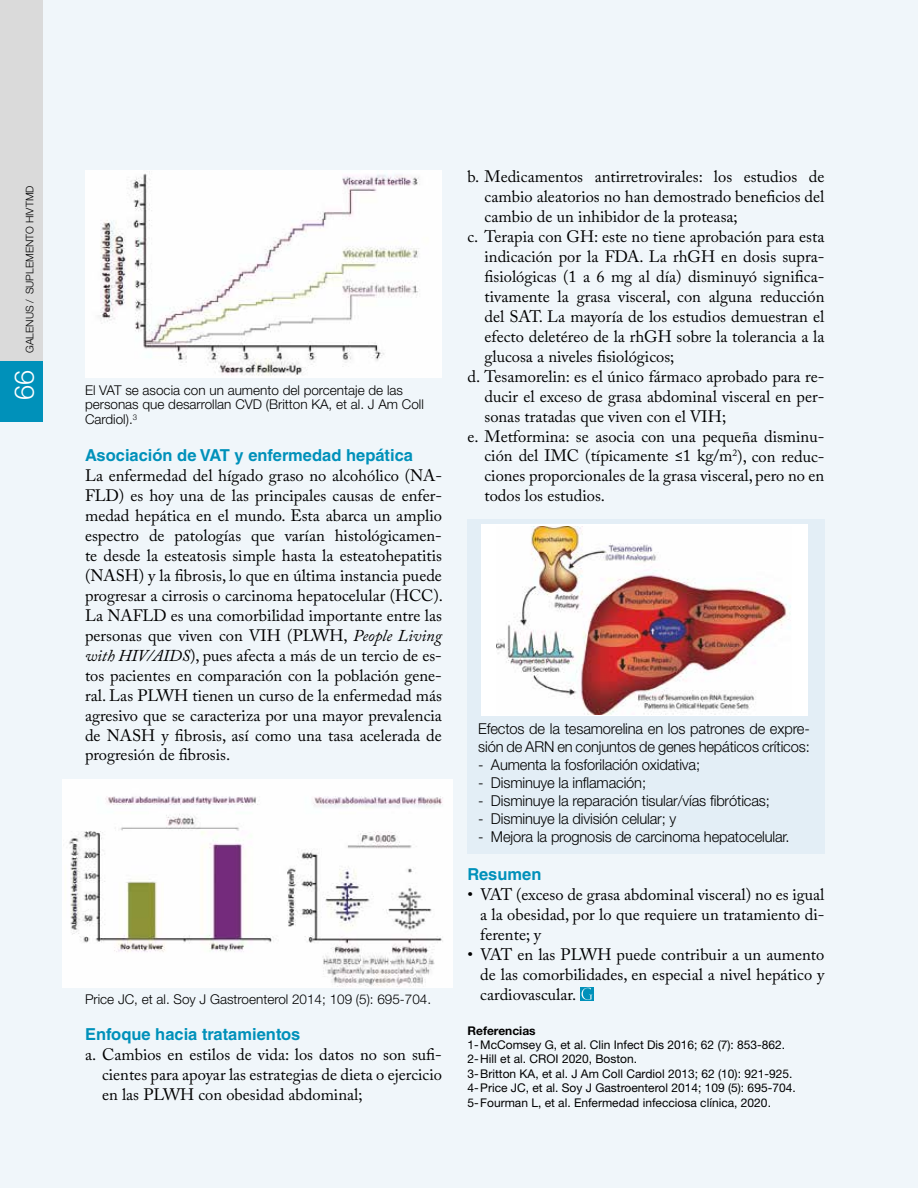
<style>
.page{position:relative;width:918px;height:1188px;background:#f0f6fa}
.page>*{position:absolute;margin:0;border:0;box-sizing:border-box;transform-origin:0 0}
.t1{font:300 27px "Helvetica Neue";color:#fff}
.t2{font:16.5px/20px "Adobe Caslon Pro";color:#000;text-align:justify}
.t3{font:700 16.5px "Helvetica LT Std";color:#0091ba}
.t4{font:300 15px/18px "Helvetica Neue";letter-spacing:-.01em;color:#000}
.t5{font:300 13.5px/15px "Helvetica Neue";color:#000}
.t6{font:12px/14.4px "Helvetica Neue";color:#000}
.t7{font:700 12px "Helvetica Neue LT Std";color:#000}
.t8{font:300 10.5px "Helvetica Neue";color:#000}
.s1{font-style:italic}
</style>
<div class="page">
<div style="left:467px;top:519px;width:357px;height:335px;background:#e3eef6"></div>
<img style="left:85px;top:170px;width:357px;height:208px">
<img style="left:63px;top:780px;width:389px;height:207px">
<div style="left:481px;top:524px;width:327px;height:192px;background:#fff"></div>
<img style="left:497px;top:526px;width:294px;height:188px">
<svg style="left:580px;top:987px;width:14px;height:14px"></svg>
<svg style="left:582px;top:988px;width:10px;height:12px"></svg>
<div style="left:0;top:0;width:43px;height:412px;background:#dadada"></div>
<div style="left:0;top:361px;width:43px;height:61px;background:#0091ba"></div>
<p class="t8" style="left:23px;top:353px;width:169px;rotate:-90deg">GALENUS / SUPLEMENTO HIVTMD</p>
<h1 class="t1" style="left:8px;top:400px;width:32px;rotate:-90deg">66</h1>
<p class="t5" style="left:85px;top:382px;width:340px">El VAT se asocia con un aumento del porcentaje de las personas que desarrollan CVD (Britton KA, et al. J Am Coll<br>Cardiol).<sup>3</sup></p>
<p class="t3" style="left:85px;top:445px;width:329px">Asociación de VAT y enfermedad hepática</p>
<p class="t2" style="left:85px;top:466px;width:360px">La enfermedad del hígado graso no alcohólico (NA-FLD) es hoy una de las principales causas de enfer&shy;medad hepática en el mundo. Esta abarca un amplio espectro de patologías que varían histológicamen&shy;te desde la esteatosis simple hasta la esteatohepatitis (NASH) y la fibrosis, lo que en última instancia puede progresar a cirrosis o carcinoma hepatocelular (HCC).<br>La NAFLD es una comorbilidad importante entre las personas que viven con VIH (PLWH, <span class="s1">People Living with HIV/AIDS</span>), pues afecta a más de un tercio de es&shy;tos pacientes en comparación con la población gene&shy;ral. Las PLWH tienen un curso de la enfermedad más agresivo que se caracteriza por una mayor prevalencia de NASH y fibrosis, así como una tasa acelerada de progresión de fibrosis.</p>
<p class="t5" style="left:85px;top:992px;width:348px">Price JC, et al. Soy J Gastroenterol 2014; 109 (5): 695-704.</p>
<p class="t3" style="left:85px;top:1024px;width:217px">Enfoque hacia tratamientos</p>
<p class="t2" style="left:102px;top:1044px;width:341px;text-indent:-17px">a. Cambios en estilos de vida: los datos no son sufi&shy;cientes para apoyar las estrategias de dieta o ejercicio en las PLWH con obesidad abdominal;</p>
<p class="t2" style="left:468px;top:167px;width:358px">b. Medicamentos antirretrovirales: los estudios de</p>
<p class="t2" style="left:485px;top:186px;width:341px">cambio aleatorios no han demostrado beneficios del</p>
<p class="t2" style="left:485px;top:206px;width:255px">cambio de un inhibidor de la proteasa;</p>
<p class="t2" style="left:468px;top:226px;width:358px">c. Terapia con GH: este no tiene aprobación para esta</p>
<p class="t2" style="left:485px;top:246px;width:341px">indicación por la FDA. La rhGH en dosis supra-</p>
<p class="t2" style="left:485px;top:266px;width:341px">fisiológicas (1 a 6 mg al día) disminuyó significa-</p>
<p class="t2" style="left:485px;top:286px;width:341px">tivamente la grasa visceral, con alguna reducción</p>
<p class="t2" style="left:485px;top:306px;width:341px">del SAT. La mayoría de los estudios demuestran el</p>
<p class="t2" style="left:485px;top:326px;width:341px">efecto deletéreo de la rhGH sobre la tolerancia a la</p>
<p class="t2" style="left:485px;top:346px;width:191px">glucosa a niveles fisiológicos;</p>
<p class="t2" style="left:468px;top:366px;width:358px">d. Tesamorelin: es el único fármaco aprobado para re-</p>
<p class="t2" style="left:485px;top:386px;width:341px">ducir el exceso de grasa abdominal visceral en per-</p>
<p class="t2" style="left:485px;top:406px;width:243px">sonas tratadas que viven con el VIH;</p>
<p class="t2" style="left:468px;top:426px;width:358px">e. Metformina: se asocia con una pequeña disminu-</p>
<p class="t2" style="left:485px;top:446px;width:341px">ción del IMC (típicamente ≤1 kg/m<sup>2</sup>), con reduc-</p>
<p class="t2" style="left:485px;top:466px;width:341px">ciones proporcionales de la grasa visceral, pero no en</p>
<p class="t2" style="left:485px;top:486px;width:122px">todos los estudios.</p>
<p class="t4" style="left:478px;top:719px;width:333px">Efectos de la tesamorelina en los patrones de expre&shy;sión de ARN en conjuntos de genes hepáticos críticos:</p>
<p class="t4" style="left:478px;top:755px;width:224px">- Aumenta la fosforilación oxidativa;</p>
<p class="t4" style="left:478px;top:773px;width:169px">- Disminuye la inflamación;</p>
<p class="t4" style="left:478px;top:791px;width:293px">- Disminuye la reparación tisular/vías fibróticas;</p>
<p class="t4" style="left:478px;top:809px;width:200px">- Disminuye la división celular; y</p>
<p class="t4" style="left:478px;top:827px;width:313px">- Mejora la prognosis de carcinoma hepatocelular.</p>
<p class="t3" style="left:468px;top:865px;width:75px">Resumen</p>
<p class="t2" style="left:480px;top:885px;width:346px;text-indent:-13px">• VAT (exceso de grasa abdominal visceral) no es igual a la obesidad, por lo que requiere un tratamiento di&shy;ferente; y</p>
<p class="t2" style="left:480px;top:945px;width:346px;text-indent:-13px">• VAT en las PLWH puede contribuir a un aumento de las comorbilidades, en especial a nivel hepático y cardiovascular.</p>
<p class="t7" style="left:468px;top:1023px;width:70px">Referencias</p>
<p class="t6" style="left:468px;top:1037px;width:330px">1-McComsey G, et al. Clin Infect Dis 2016; 62 (7): 853-862.<br>2-Hill et al. CROI 2020, Boston.<br>3-Britton KA, et al. J Am Coll Cardiol 2013; 62 (10): 921-925.<br>4-Price JC, et al. Soy J Gastroenterol 2014; 109 (5): 695-704.<br>5-Fourman L, et al. Enfermedad infecciosa clínica, 2020.</p>
</div>
